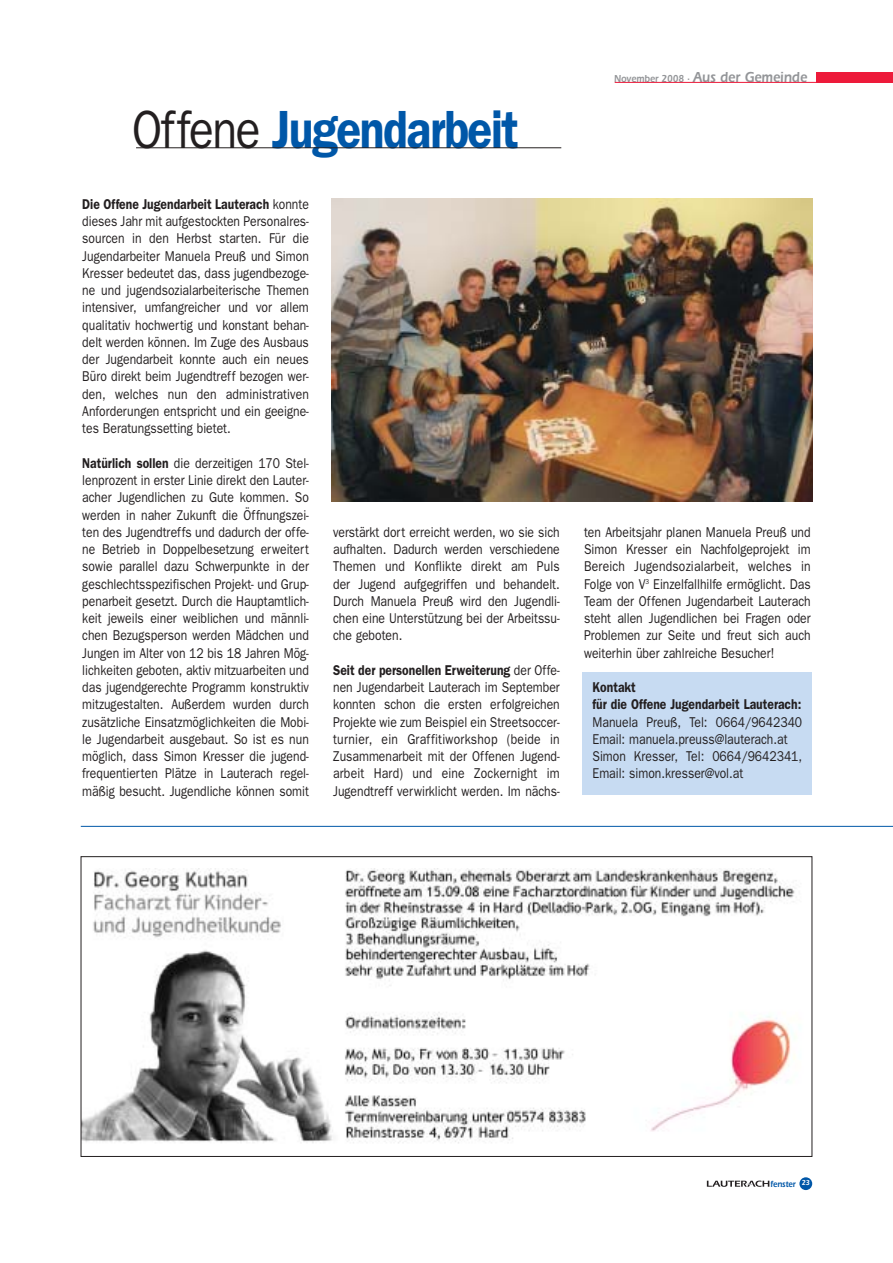
<style>
.page{position:relative;width:893px;height:1263px;background:#fff}
.page>*{position:absolute;margin:0;border:0;box-sizing:border-box;transform-origin:0 0}
.t1{font:600 54px "Franklin Gothic";letter-spacing:-.03em;color:#0057a8;scale:.85 1}
.t2{font:600 15px "Itc Eras";color:#939598;scale:.85 1}
.t3{font:14.25px/17.2px "Franklin Gothic";color:#231f20;text-align:justify;scale:.85 1}
.t4{font:600 14.25px/17.2px "Franklin Gothic";color:#231f20;scale:.85 1}
.t5{font:600 9px "Itc Eras";color:#0057a8;scale:.85 1}
.s1{font-weight:400;color:#231f20}
.s2{font-weight:600}
.s3{font-size:10.5px}
</style>
<div class="page">
<div style="left:583px;top:672px;width:229px;height:123px;background:#c7dbf2"></div>
<hr style="left:136px;top:148px;width:425px;height:1px;background:#231f20">
<div style="left:799px;top:1177px;width:13px;height:13px;background:#0057a8;border-radius:50%"></div>
<svg style="left:707px;top:1180px;width:62px;height:7px"></svg>
<div style="left:816px;top:72px;width:77px;height:11px;background:#ed1a3a"></div>
<hr style="left:615px;top:82px;width:202px;height:1px;background:#ed1a3a">
<img style="left:83px;top:868px;width:712px;height:276px">
<hr style="left:81px;top:826px;width:812px;height:1px;background:#0057a8">
<img style="left:332px;top:198px;width:480px;height:304px">
<h1 class="t1" style="left:132px;top:111px;width:457px"><span class="s1">Offene</span> Jugendarbeit</h1>
<p class="t3" style="left:82px;top:197px;width:268px"><span class="s2">Die Offene Jugendarbeit Lauterach</span> konnte dieses Jahr mit aufgestockten Personalres&shy;sourcen in den Herbst starten. Für die Jugendarbeiter Manuela Preuß und Simon Kresser bedeutet das, dass jugendbezoge&shy;ne und jugendsozialarbeiterische Themen intensiver, umfangreicher und vor allem qualitativ hochwertig und konstant behan&shy;delt werden können. Im Zuge des Ausbaus der Jugendarbeit konnte auch ein neues Büro direkt beim Jugendtreff bezogen wer&shy;den, welches nun den administrativen Anforderungen entspricht und ein geeigne&shy;tes Beratungssetting bietet.</p>
<p class="t3" style="left:82px;top:455px;width:268px"><span class="s2">Natürlich sollen</span> die derzeitigen 170 Stel&shy;lenprozent in erster Linie direkt den Lauter&shy;acher Jugendlichen zu Gute kommen. So werden in naher Zukunft die Öffnungszei&shy;ten des Jugendtreffs und dadurch der offe&shy;ne Betrieb in Doppelbesetzung erweitert sowie parallel dazu Schwerpunkte in der geschlechtsspezifischen Projekt- und Grup&shy;penarbeit gesetzt. Durch die Hauptamtlich&shy;keit jeweils einer weiblichen und männli&shy;chen Bezugsperson werden Mädchen und Jungen im Alter von 12 bis 18 Jahren Mög&shy;lichkeiten geboten, aktiv mitzuarbeiten und das jugendgerechte Programm konstruktiv mitzugestalten. Außerdem wurden durch zusätzliche Einsatzmöglichkeiten die Mobi&shy;le Jugendarbeit ausgebaut. So ist es nun möglich, dass Simon Kresser die jugend&shy;frequentierten Plätze in Lauterach regel&shy;mäßig besucht. Jugendliche können somit</p>
<p class="t3" style="left:333px;top:524px;width:268px">verstärkt dort erreicht werden, wo sie sich aufhalten. Dadurch werden verschiedene Themen und Konflikte direkt am Puls der Jugend aufgegriffen und behandelt.<br>Durch Manuela Preuß wird den Jugendli&shy;chen eine Unterstützung bei der Arbeitssu&shy;che geboten.</p>
<p class="t3" style="left:333px;top:662px;width:268px"><span class="s2">Seit der personellen Erweiterung</span> der Offe&shy;nen Jugendarbeit Lauterach im September konnten schon die ersten erfolgreichen Projekte wie zum Beispiel ein Streetsoccer&shy;turnier, ein Graffitiworkshop (beide in Zusammenarbeit mit der Offenen Jugend&shy;arbeit Hard) und eine Zockernight im Jugendtreff verwirklicht werden. Im nächs -</p>
<p class="t2" style="left:614px;top:72px;width:229px"><span class="s3">November 2008 ·</span> Aus der Gemeinde</p>
<p class="t3" style="left:584px;top:524px;width:268px">ten Arbeitsjahr planen Manuela Preuß und Simon Kresser ein Nachfolgeprojekt im Bereich Jugendsozialarbeit, welches in Folge von V<sup>3</sup> Einzelfallhilfe ermöglicht. Das Team der Offenen Jugendarbeit Lauterach steht allen Jugendlichen bei Fragen oder Problemen zur Seite und freut sich auch weiterhin über zahlreiche Besucher!</p>
<p class="t4" style="left:593px;top:680px;width:247px">Kontakt<br>für die Offene Jugendarbeit Lauterach:</p>
<p class="t3" style="left:593px;top:714px;width:248px;text-align:left">Manuela Preuß, Tel: 0664/9642340<br>Email: manuela.preuss@lauterach.at Simon Kresser, Tel: 0664/9642341, Email: simon.kresser@vol.at</p>
<p class="t5" style="left:770px;top:1181px;width:48px">fenster <sup>23</sup></p>
</div>
